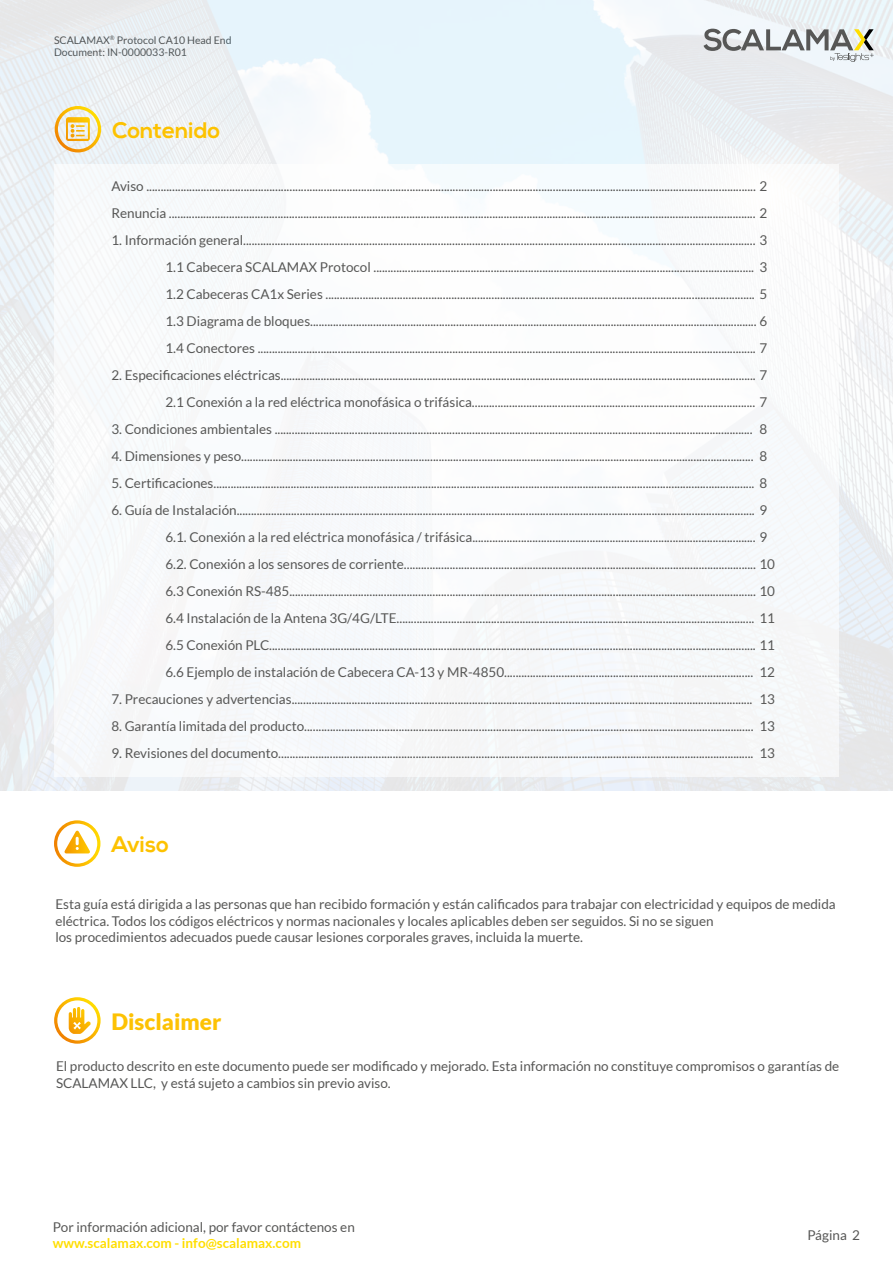
<style>
.page{position:relative;width:893px;height:1263px;background:#fff}
.page>*{position:absolute;margin:0;border:0;box-sizing:border-box;transform-origin:0 0}
.t1{font:700 22.5px "Nexa";color:#fdc200}
.t2{font:900 22.5px "Lato";color:#fdc203}
.t3{font:13.5px/27px "Lato";color:#575756}
.t4{font:700 13.5px "Lato";color:#ffde00}
.t5{font:10.5px/12.6px "Lato";color:#575756}
</style>
<div class="page">
<img style="left:0;top:0;width:893px;height:791px">
<div style="left:55px;top:164px;width:784px;height:612px;background:#f7fafc"></div>
<svg style="left:54px;top:820px;width:46px;height:47px"></svg>
<svg style="left:55px;top:106px;width:46px;height:46px;background:#efd99d"></svg>
<svg style="left:54px;top:997px;width:47px;height:47px"></svg>
<svg style="left:703px;top:29px;width:171px;height:33px"></svg>
<p class="t5" style="left:54px;top:33px;width:179px">SCALAMAX<sup>®</sup> Protocol CA10 Head End<br>Document: IN-0000033-R01</p>
<h1 class="t1" style="left:112px;top:117px;width:110px">Contenido</h1>
<p class="t3" style="left:111px;top:172px;width:657px">Aviso ..................................................................................................................................................................................................................... 2<br>Renuncia ............................................................................................................................................................................................................. 2</p>
<p class="t3" style="left:165px;top:226px;width:603px;text-align:justify;text-indent:-54px">1. Información general................................................................................................................................................................................... 3<br>1.1 Cabecera SCALAMAX Protocol ..................................................................................................................................... 3<br>1.2 Cabeceras CA1x Series ...................................................................................................................................................... 5<br>1.3 Diagrama de bloques............................................................................................................................................................ 6<br>1.4 Conectores .............................................................................................................................................................................. 7</p>
<p class="t3" style="left:111px;top:361px;width:657px;text-align:right">2. Especificaciones eléctricas...................................................................................................................................................................... 7<br>2.1 Conexión a la red eléctrica monofásica o trifásica................................................................................................... 7</p>
<p class="t3" style="left:111px;top:415px;width:657px">3. Condiciones ambientales ....................................................................................................................................................................... 8</p>
<p class="t3" style="left:111px;top:442px;width:657px">4. Dimensiones y peso................................................................................................................................................................................... 8</p>
<p class="t3" style="left:111px;top:469px;width:657px">5. Certificaciones............................................................................................................................................................................................. 8</p>
<p class="t3" style="left:165px;top:496px;width:611px;text-indent:-54px">6. Guía de Instalación..................................................................................................................................................................................... 9<br>6.1. Conexión a la red eléctrica monofásica / trifásica................................................................................................... 9<br>6.2. Conexión a los sensores de corriente........................................................................................................................... 10<br>6.3 Conexión RS-485................................................................................................................................................................... 10<br>6.4 Instalación de la Antena 3G/4G/LTE............................................................................................................................. 11<br>6.5 Conexión PLC.......................................................................................................................................................................... 11<br>6.6 Ejemplo de instalación de Cabecera CA-13 y MR-4850....................................................................................... 12</p>
<p class="t3" style="left:111px;top:685px;width:665px">7. Precauciones y advertencias................................................................................................................................................................. 13</p>
<p class="t3" style="left:111px;top:712px;width:665px">8. Garantía limitada del producto............................................................................................................................................................. 13</p>
<p class="t3" style="left:111px;top:739px;width:665px">9. Revisiones del documento...................................................................................................................................................................... 13</p>
<h1 class="t1" style="left:111px;top:831px;width:59px">Aviso</h1>
<p class="t3" style="left:55px;top:896px;width:782px;line-height:16.2px">Esta guía está dirigida a las personas que han recibido formación y están calificados para trabajar con electricidad y equipos de medida eléctrica. Todos los códigos eléctricos y normas nacionales y locales aplicables deben ser seguidos. Si no se siguen<br>los procedimientos adecuados puede causar lesiones corporales graves, incluida la muerte.</p>
<h1 class="t2" style="left:112px;top:1008px;width:111px">Disclaimer</h1>
<p class="t3" style="left:56px;top:1058px;width:785px;line-height:16.2px">El producto descrito en este documento puede ser modificado y mejorado. Esta información no constituye compromisos o garantías de<br>SCALAMAX LLC, y está sujeto a cambios sin previo aviso.</p>
<p class="t3" style="left:53px;top:1213px;width:303px">Por información adicional, por favor contáctenos en</p>
<p class="t4" style="left:53px;top:1235px;width:250px">www.scalamax.com - info@scalamax.com</p>
<p class="t3" style="left:807px;top:1221px;width:54px">Página 2</p>
</div>
